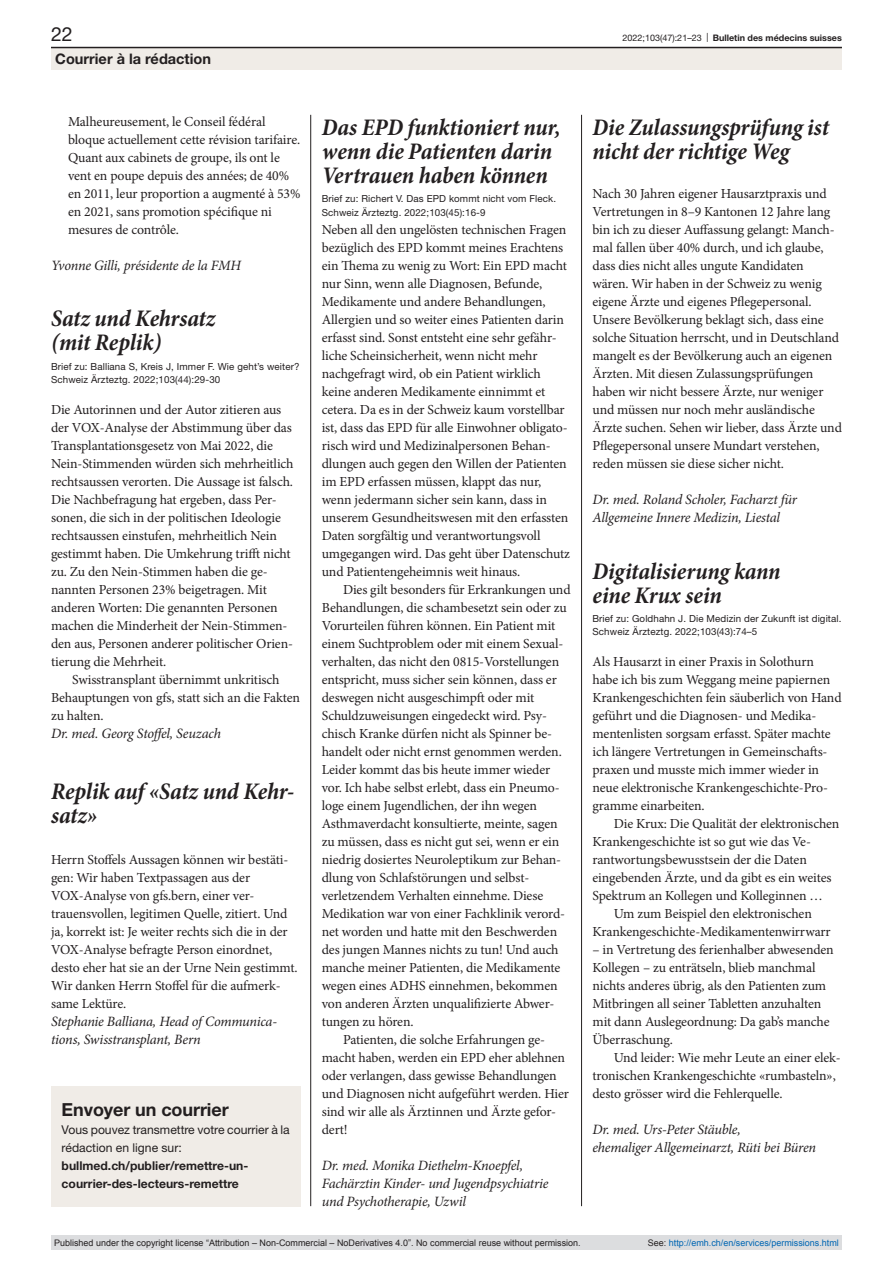
<style>
.page{position:relative;width:893px;height:1263px;background:#fff}
.page>*{position:absolute;margin:0;border:0;box-sizing:border-box;transform-origin:0 0}
.head1{font:italic 700 condensed 24px/24px "Minion Pro";letter-spacing:-.01em;color:#231f20}
.t1{font:19.5px "Helvetica Neue LT Pro";color:#231f20}
.box-head1{font:700 18px "Helvetica Neue LT Pro";letter-spacing:-.005em;color:#231f20}
.t2{font:700 14.55px "Helvetica Neue LT Pro";color:#231f20}
.paragraph-left{font:italic 14.25px/18px "Minion Pro";letter-spacing:-.015em;color:#231f20}
.paragraph-left-2{font:13.8px/18px "Minion Pro";letter-spacing:-.01em;color:#231f20}
.paragraph-left-inden{font:13.8px/18px "Minion Pro";letter-spacing:-.01em;color:#231f20}
.box-paragraph{font:700 12.15px/18px "Helvetica Neue LT Pro";color:#231f20}
.box-paragraph-2{font:12.15px/18px "Helvetica Neue LT Pro";color:#231f20}
.comments{font:9.75px/13.5px "Helvetica Neue LT Pro";letter-spacing:.01em;color:#231f20}
.t3{font:9px "Arial";color:#231f20}
.t4{font:9px "Arial";color:#0066b3}
.t5{font:700 9px "Helvetica Neue LT Pro";color:#231f20}
.s1{font-weight:400}
.s2{color:#231f20}
</style>
<div class="page">
<hr style="left:310px;top:115px;width:1px;height:1091px;background:#231f20">
<hr style="left:581px;top:115px;width:1px;height:1091px;background:#231f20">
<div style="left:51px;top:48px;width:791px;height:22px;background:#f0ece7"></div>
<hr style="left:51px;top:47px;width:791px;height:1px;background:#231f20">
<div style="left:51px;top:1086px;width:249px;height:120px;background:#f0ece7"></div>
<div style="left:51px;top:1235px;width:791px;height:15px;background:#dcdddf"></div>
<h2 class="t1" style="left:51px;top:22px;width:23px">22</h2>
<p class="t5" style="left:623px;top:32px;width:221px"><span class="s1">2022;103(47):21–23 |</span> Bulletin des médecins suisses</p>
<p class="t2" style="left:55px;top:49px;width:157px">Courrier à la rédaction</p>
<p class="paragraph-left-inden" style="left:68px;top:113px;width:234px">Malheureusement, le Conseil fédéral bloque actuellement cette révision tarifaire.<br>Quant aux cabinets de groupe, ils ont le vent en poupe depuis des années; de 40% en 2011, leur proportion a augmenté à 53% en 2021, sans promotion spécifique ni mesures de contrôle.</p>
<p class="paragraph-left" style="left:51px;top:256px;width:192px">Yvonne Gilli, présidente de la FMH</p>
<p class="head1" style="left:51px;top:308px;width:166px">Satz und Kehrsatz (mit Replik)</p>
<p class="comments" style="left:51px;top:359px;width:250px">Brief zu: Balliana S, Kreis J, Immer F. Wie geht’s weiter?<br>Schweiz Ärzteztg. 2022;103(44):29-30</p>
<p class="paragraph-left-2" style="left:51px;top:401px;width:244px">Die Autorinnen und der Autor zitieren aus der VOX-Analyse der Abstimmung über das Transplantationsgesetz von Mai 2022, die Nein-Stimmenden würden sich mehrheitlich rechtsaussen verorten. Die Aussage ist falsch.<br>Die Nachbefragung hat ergeben, dass Per&shy;sonen, die sich in der politischen Ideologie rechtsaussen einstufen, mehrheitlich Nein gestimmt haben. Die Umkehrung trifft nicht zu. Zu den Nein-Stimmen haben die ge&shy;nannten Personen 23% beigetragen. Mit anderen Worten: Die genannten Personen machen die Minderheit der Nein-Stimmen&shy;den aus, Personen anderer politischer Orien&shy;tierung die Mehrheit.</p>
<p class="paragraph-left-inden" style="left:51px;top:671px;width:250px;text-indent:21px">Swisstransplant übernimmt unkritisch<br>Behauptungen von gfs, statt sich an die Fakten zu halten.</p>
<p class="paragraph-left" style="left:51px;top:724px;width:171px">Dr. med. Georg Stoffel, Seuzach</p>
<p class="head1" style="left:51px;top:780px;width:245px">Replik auf «Satz und Kehr&shy;satz»</p>
<p class="paragraph-left-2" style="left:51px;top:851px;width:248px">Herrn Stoffels Aussagen können wir bestäti&shy;gen: Wir haben Textpassagen aus der VOX-Analyse von gfs.bern, einer ver&shy;trauensvollen, legitimen Quelle, zitiert. Und ja, korrekt ist: Je weiter rechts sich die in der VOX-Analyse befragte Person einordnet, desto eher hat sie an der Urne Nein gestimmt.<br>Wir danken Herrn Stoffel für die aufmerk&shy;same Lektüre.</p>
<p class="paragraph-left" style="left:51px;top:1012px;width:226px">Stephanie Balliana, Head of Communica&shy;tions, Swisstransplant, Bern</p>
<p class="box-head1" style="left:62px;top:1098px;width:169px">Envoyer un courrier</p>
<p class="box-paragraph-2" style="left:62px;top:1120px;width:230px">Vous pouvez transmettre votre courrier à la rédaction en ligne sur:</p>
<p class="box-paragraph" style="left:62px;top:1156px;width:188px">bullmed.ch/publier/remettre-un&shy;courrier-des-lecteurs-remettre</p>
<p class="head1" style="left:322px;top:117px;width:240px">Das EPD funktioniert nur, wenn die Patienten darin<br>Vertrauen haben können</p>
<p class="comments" style="left:322px;top:192px;width:236px">Brief zu: Richert V. Das EPD kommt nicht vom Fleck.<br>Schweiz Ärzteztg. 2022;103(45):16-9</p>
<p class="paragraph-left-2" style="left:322px;top:221px;width:250px">Neben all den ungelösten technischen Fragen bezüglich des EPD kommt meines Erachtens ein Thema zu wenig zu Wort: Ein EPD macht nur Sinn, wenn alle Diagnosen, Befunde, Medikamente und andere Behandlungen, Allergien und so weiter eines Patienten darin erfasst sind. Sonst entsteht eine sehr gefähr&shy;liche Scheinsicherheit, wenn nicht mehr nachgefragt wird, ob ein Patient wirklich keine anderen Medikamente einnimmt et cetera. Da es in der Schweiz kaum vorstellbar ist, dass das EPD für alle Einwohner obligato&shy;risch wird und Medizinalpersonen Behan&shy;dlungen auch gegen den Willen der Patienten im EPD erfassen müssen, klappt das nur, wenn jedermann sicher sein kann, dass in unserem Gesundheitswesen mit den erfassten Daten sorgfältig und verantwortungsvoll umgegangen wird. Das geht über Datenschutz und Patientengeheimnis weit hinaus.</p>
<p class="paragraph-left-inden" style="left:322px;top:581px;width:250px;text-indent:21px">Dies gilt besonders für Erkrankungen und Behandlungen, die schambesetzt sein oder zu Vorurteilen führen können. Ein Patient mit einem Suchtproblem oder mit einem Sexual&shy;verhalten, das nicht den 0815-Vorstellungen entspricht, muss sicher sein können, dass er deswegen nicht ausgeschimpft oder mit Schuldzuweisungen eingedeckt wird. Psy&shy;chisch Kranke dürfen nicht als Spinner be&shy;handelt oder nicht ernst genommen werden.<br>Leider kommt das bis heute immer wieder vor. Ich habe selbst erlebt, dass ein Pneumo&shy;loge einem Jugendlichen, der ihn wegen Asthmaverdacht konsultierte, meinte, sagen zu müssen, dass es nicht gut sei, wenn er ein niedrig dosiertes Neuroleptikum zur Behan&shy;dlung von Schlafstörungen und selbst&shy;verletzendem Verhalten einnehme. Diese Medikation war von einer Fachklinik verord&shy;net worden und hatte mit den Beschwerden des jungen Mannes nichts zu tun! Und auch manche meiner Patienten, die Medikamente wegen eines ADHS einnehmen, bekommen von anderen Ärzten unqualifizierte Abwer&shy;tungen zu hören.</p>
<p class="paragraph-left-inden" style="left:322px;top:1031px;width:249px;text-indent:21px">Patienten, die solche Erfahrungen ge&shy;macht haben, werden ein EPD eher ablehnen oder verlangen, dass gewisse Behandlungen und Diagnosen nicht aufgeführt werden. Hier sind wir alle als Ärztinnen und Ärzte gefor&shy;dert!</p>
<p class="paragraph-left" style="left:322px;top:1156px;width:228px">Dr. med. Monika Diethelm-Knoepfel,<br>Fachärztin Kinder- und Jugendpsychiatrie und Psychotherapie, Uzwil</p>
<p class="head1" style="left:592px;top:117px;width:238px">Die Zulassungsprüfung ist nicht der richtige Weg</p>
<p class="paragraph-left-2" style="left:592px;top:185px;width:251px">Nach 30 Jahren eigener Hausarztpraxis und Vertretungen in 8–9 Kantonen 12 Jahre lang bin ich zu dieser Auffassung gelangt: Manch&shy;mal fallen über 40% durch, und ich glaube, dass dies nicht alles ungute Kandidaten wären. Wir haben in der Schweiz zu wenig eigene Ärzte und eigenes Pflegepersonal.<br>Unsere Bevölkerung beklagt sich, dass eine solche Situation herrscht, und in Deutschland mangelt es der Bevölkerung auch an eigenen Ärzten. Mit diesen Zulassungsprüfungen haben wir nicht bessere Ärzte, nur weniger und müssen nur noch mehr ausländische Ärzte suchen. Sehen wir lieber, dass Ärzte und Pflegepersonal unsere Mundart verstehen, reden müssen sie diese sicher nicht.</p>
<p class="paragraph-left" style="left:592px;top:490px;width:206px">Dr. med. Roland Scholer, Facharzt für<br>Allgemeine Innere Medizin, Liestal</p>
<p class="head1" style="left:592px;top:560px;width:190px">Digitalisierung kann eine Krux sein</p>
<p class="comments" style="left:592px;top:611px;width:251px">Brief zu: Goldhahn J. Die Medizin der Zukunft ist digital.<br>Schweiz Ärzteztg. 2022;103(43):74–5</p>
<p class="paragraph-left-2" style="left:592px;top:653px;width:251px">Als Hausarzt in einer Praxis in Solothurn habe ich bis zum Weggang meine papiernen Krankengeschichten fein säuberlich von Hand geführt und die Diagnosen- und Medika&shy;mentenlisten sorgsam erfasst. Später machte ich längere Vertretungen in Gemeinschafts&shy;praxen und musste mich immer wieder in neue elektronische Krankengeschichte-Pro&shy;gramme einarbeiten.</p>
<p class="paragraph-left-inden" style="left:592px;top:815px;width:248px;text-indent:21px">Die Krux: Die Qualität der elektronischen Krankengeschichte ist so gut wie das Ve&shy;rantwortungsbewusstsein der die Daten eingebenden Ärzte, und da gibt es ein weites Spektrum an Kollegen und Kolleginnen …</p>
<p class="paragraph-left-inden" style="left:592px;top:905px;width:240px;text-align:center">Um zum Beispiel den elektronischen<br>Krankengeschichte-Medikamentenwirrwarr</p>
<p class="paragraph-left-inden" style="left:592px;top:941px;width:243px">– in Vertretung des ferienhalber abwesenden Kollegen – zu enträtseln, blieb manchmal nichts anderes übrig, als den Patienten zum Mitbringen all seiner Tabletten anzuhalten mit dann Auslegeordnung: Da gab’s manche Überraschung.</p>
<p class="paragraph-left-inden" style="left:592px;top:1049px;width:250px;text-indent:21px">Und leider: Wie mehr Leute an einer elek&shy;tronischen Krankengeschichte «rumbasteln», desto grösser wird die Fehlerquelle.</p>
<p class="paragraph-left" style="left:592px;top:1120px;width:225px">Dr. med. Urs-Peter Stäuble,<br>ehemaliger Allgemeinarzt, Rüti bei Büren</p>
<p class="t3" style="left:54px;top:1237px;width:528px">Published under the copyright license “Attribution – Non-Commercial – NoDerivatives 4.0”. No commercial reuse without permission.</p>
<p class="t4" style="left:648px;top:1237px;width:193px"><span class="s2">See:</span> http://emh.ch/en/services/permissions.html</p>
</div>
